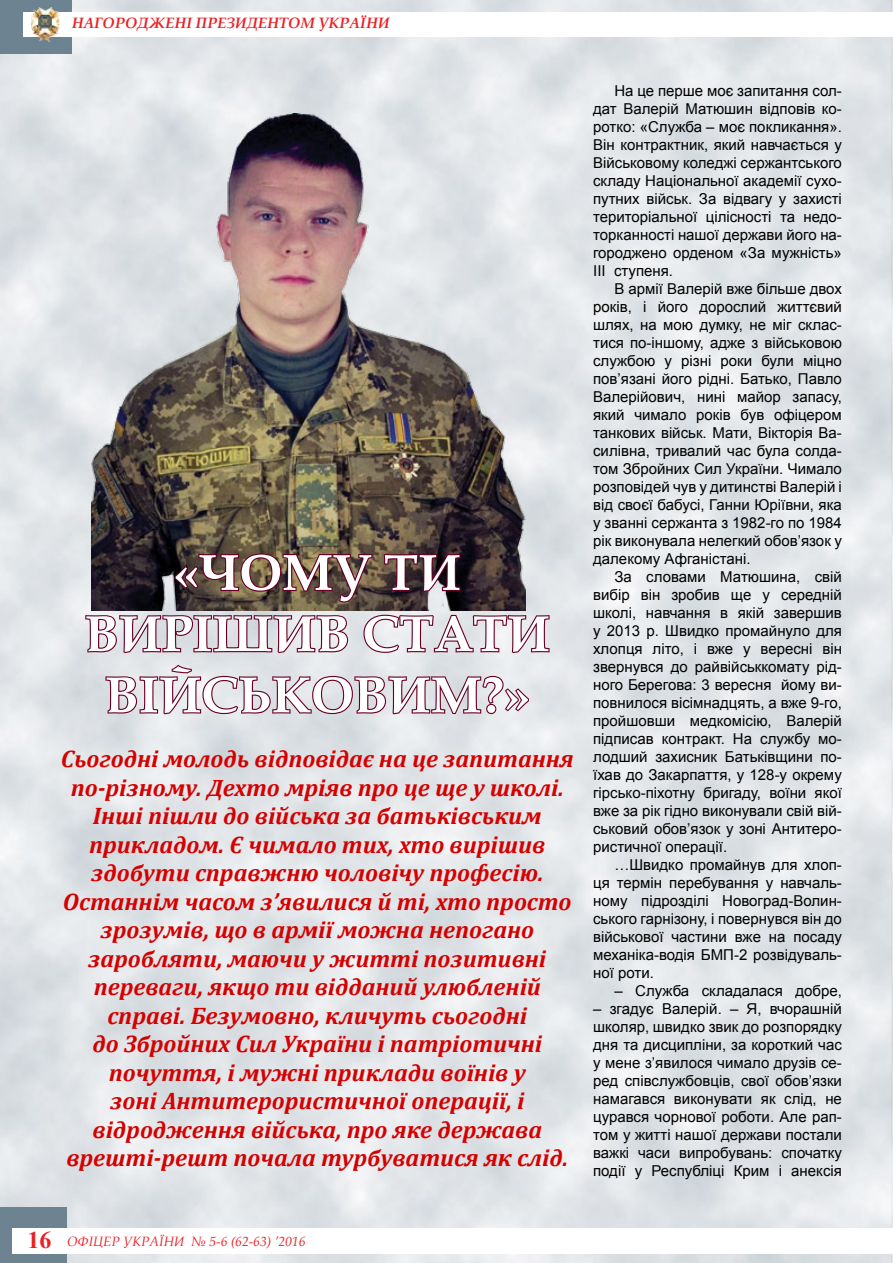
<style>
.page{position:relative;width:893px;height:1263px;background:#fff}
.page>*{position:absolute;margin:0;border:0;box-sizing:border-box;transform-origin:0 0}
.t1{font:700 51px/61.2px "Book Antiqua";color:#fff;text-align:center}
.t2{font:italic 700 24px/28.5px "Cambria";color:#d50000;text-align:center}
.t3{font:15px/18px "Arial";color:#000;text-align:justify}
.t4{font:italic 700 15px "Book Antiqua";color:#ed1e24}
.t5{font:italic 13.5px "Book Antiqua";color:#ed1e24}
.s1{font-family:"Times New Roman";font-weight:700;font-style:normal;font-size:24px}
</style>
<div class="page">
<div style="left:0;top:1207px;width:67px;height:56px;background:#6d8391"></div>
<div style="left:0;top:0;width:72px;height:54px;background:#6d8391"></div>
<div style="left:12px;top:1228px;width:881px;height:25px;background:#fff"></div>
<div style="left:23px;top:13px;width:870px;height:24px;background:#fff"></div>
<img style="left:31px;top:8px;width:29px;height:34px">
<svg style="left:64px;top:1197px;width:245px;height:66px"></svg>
<div style="left:61px;top:4px;width:340px;height:37px;background:#fff;opacity:.75"></div>
<svg style="left:68px;top:0;width:326px;height:55px"></svg>
<img style="left:91px;top:113px;width:434px;height:439px">
<svg style="left:84px;top:552px;width:467px;height:499px;background:#cbc7cb"></svg>
<p class="t4" style="left:72px;top:12px;width:12px">наг</p>
<p class="t4" style="left:103px;top:12px;width:288px">ороджені президентом україни</p>
<h1 class="t1" style="left:85px;top:542px;width:467px">«Чому ти вирішив стати військовим?»</h1>
<p class="t2" style="left:61px;top:744px;width:514px">Сьогодні молодь відповідає на це запитання по-різному. Дехто мріяв про це ще у школі.<br>Інші пішли до війська за батьківським прикладом. Є чимало тих, хто вирішив здобути справжню чоловічу професію.<br>Останнім часом з’явилися й ті, хто просто зрозумів, що в армії можна непогано заробляти, маючи у житті позитивні переваги, якщо ти відданий улюбленій справі. Безумовно, кличуть сьогодні<br>до Збройних Сил України і патріотичні почуття, і мужні приклади воїнів у<br>зоні Антитерористичної операції, і відродження війська, про яке держава врешті-решт почала турбуватися як слід.</p>
<p class="t3" style="left:593px;top:82px;width:250px;text-indent:21px">На це перше моє запитання сол&shy;дат Валерій Матюшин відповів ко&shy;ротко: «Служба – моє покликання».<br>Він контрактник, який навчається у Військовому коледжі сержантського складу Національної академії сухо&shy;путних військ. За відвагу у захисті територіальної цілісності та недо&shy;торканності нашої держави його на&shy;городжено орденом «За мужність» ІІІ ступеня.</p>
<p class="t3" style="left:593px;top:280px;width:250px;text-indent:21px">В армії Валерій вже більше двох років, і його дорослий життєвий шлях, на мою думку, не міг склас&shy;тися по-іншому, адже з військовою службою у різні роки були міцно пов’язані його рідні. Батько, Павло Валерійович, нині майор запасу, який чимало років був офіцером танкових військ. Мати, Вікторія Ва&shy;силівна, тривалий час була солда&shy;том Збройних Сил України. Чимало розповідей чув у дитинстві Валерій і від своєї бабусі, Ганни Юріївни, яка у званні сержанта з 1982-го по 1984 рік виконувала нелегкий обов’язок у далекому Афганістані.</p>
<p class="t3" style="left:593px;top:568px;width:250px;text-indent:21px">За словами Матюшина, свій вибір він зробив ще у середній школі, навчання в якій завершив у 2013 р. Швидко промайнуло для хлопця літо, і вже у вересні він звернувся до райвійськкомату рід&shy;ного Берегова: 3 вересня йому ви&shy;повнилося вісімнадцять, а вже 9-го, пройшовши медкомісію, Валерій підписав контракт. На службу мо&shy;лодший захисник Батьківщини по&shy;їхав до Закарпаття, у 128-у окрему гірсько-піхотну бригаду, воїни якої вже за рік гідно виконували свій вій&shy;ськовий обов’язок у зоні Антитеро&shy;ристичної операції.</p>
<p class="t3" style="left:593px;top:856px;width:250px;text-indent:21px">…Швидко промайнув для хлоп&shy;ця термін перебування у навчаль&shy;ному підрозділі Новоград-Волин&shy;ського гарнізону, і повернувся він до військової частини вже на посаду механіка-водія БМП-2 розвідуваль&shy;ної роти.</p>
<p class="t3" style="left:614px;top:982px;width:229px">– Служба складалася добре,</p>
<p class="t3" style="left:593px;top:1000px;width:250px">– згадує Валерій. – Я, вчорашній школяр, швидко звик до розпорядку дня та дисципліни, за короткий час у мене з’явилося чимало друзів се&shy;ред співслужбовців, свої обов’язки намагався виконувати як слід, не цурався чорнової роботи. Але рап&shy;том у житті нашої держави постали важкі часи випробувань: спочатку події у Республіці Крим і анексія</p>
<p class="t5" style="left:27px;top:1232px;width:279px"><span class="s1">16</span> офіцер україни № 5-6 (62-63) ’2016</p>
</div>
